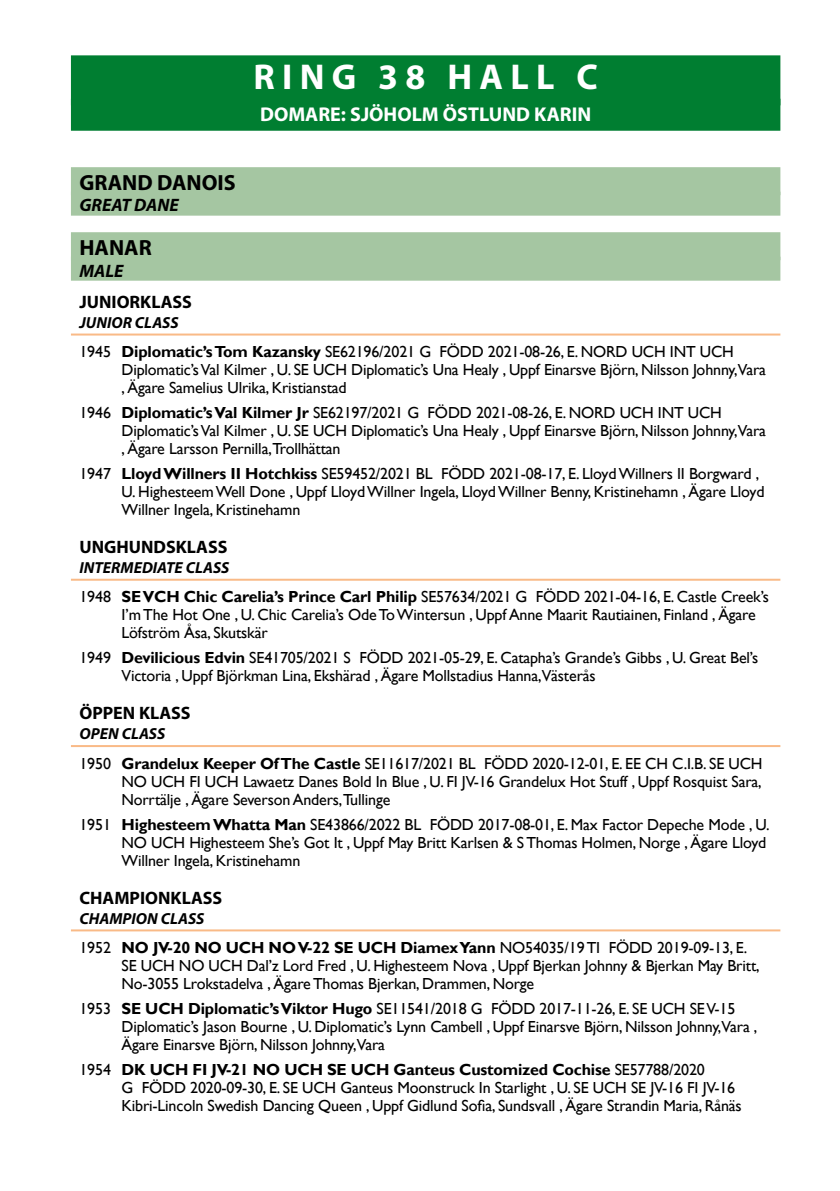
<style>
.page{position:relative;width:840px;height:1191px;background:#fff}
.page>*{position:absolute;margin:0;border:0;box-sizing:border-box;transform-origin:0 0}
.t1{font:700 36px "Myriad Pro";color:#fff}
.t2{font:700 22px "Myriad Pro";color:#000}
.t3{font:700 20px "Myriad Pro";color:#fff}
.t4{font:700 18px "Myriad Pro";color:#000}
.t5{font:italic 700 18px "Myriad Pro";color:#000}
.t6{font:16px/18px "Gill Sans";letter-spacing:-.01em;color:#000}
.t7{font:italic 700 16px "Myriad Pro";color:#000}
.s1{font-weight:700}
</style>
<div class="page">
<div style="left:71px;top:55px;width:709px;height:50px;background:#007e31"></div>
<div style="left:71px;top:99px;width:709px;height:32px;background:#007e31"></div>
<div style="left:71px;top:167px;width:709px;height:28px;background:#a5c6a2"></div>
<div style="left:71px;top:192px;width:709px;height:24px;background:#a5c6a2"></div>
<div style="left:71px;top:232px;width:709px;height:28px;background:#a5c6a2"></div>
<div style="left:71px;top:257px;width:709px;height:24px;background:#a5c6a2"></div>
<hr style="left:71px;top:333px;width:709px;height:2px;background:#f9ba87">
<hr style="left:71px;top:579px;width:709px;height:2px;background:#f9ba87">
<hr style="left:71px;top:745px;width:709px;height:2px;background:#f9ba87">
<hr style="left:71px;top:929px;width:709px;height:2px;background:#f9ba87">
<h1 class="t1" style="left:253px;top:54px;width:345px">R I N G 3 8 H A L L C</h1>
<p class="t3" style="left:260px;top:102px;width:332px">DOMARE: SJÖHOLM ÖSTLUND KARIN</p>
<h2 class="t2" style="left:79px;top:168px;width:158px">GRAND DANOIS</h2>
<p class="t5" style="left:79px;top:194px;width:101px">GREAT DANE</p>
<h2 class="t2" style="left:79px;top:233px;width:74px">HANAR</h2>
<p class="t5" style="left:79px;top:259px;width:45px">MALE</p>
<p class="t4" style="left:79px;top:290px;width:114px">JUNIORKLASS</p>
<p class="t7" style="left:79px;top:312px;width:101px">JUNIOR CLASS</p>
<p class="t6" style="left:121px;top:343px;width:645px;text-indent:-42px">1945 <span class="s1">Diplomatic’s Tom Kazansky</span> SE62196/2021 G FÖDD 2021-08-26, E. NORD UCH INT UCH<br>Diplomatic’s Val Kilmer , U. SE UCH Diplomatic’s Una Healy , Uppf Einarsve Björn, Nilsson Johnny,Vara , Ägare Samelius Ulrika, Kristianstad</p>
<p class="t6" style="left:121px;top:404px;width:645px;text-indent:-42px">1946 <span class="s1">Diplomatic’s Val Kilmer Jr</span> SE62197/2021 G FÖDD 2021-08-26, E. NORD UCH INT UCH<br>Diplomatic’s Val Kilmer , U. SE UCH Diplomatic’s Una Healy , Uppf Einarsve Björn, Nilsson Johnny,Vara , Ägare Larsson Pernilla,Trollhättan</p>
<p class="t6" style="left:121px;top:465px;width:644px;text-indent:-42px">1947 <span class="s1">Lloyd Willners II Hotchkiss</span> SE59452/2021 BL FÖDD 2021-08-17, E. Lloyd Willners II Borgward ,<br>U. Highesteem Well Done , Uppf Lloyd Willner Ingela, Lloyd Willner Benny, Kristinehamn , Ägare Lloyd<br>Willner Ingela, Kristinehamn</p>
<p class="t4" style="left:79px;top:535px;width:149px">UNGHUNDSKLASS</p>
<p class="t7" style="left:79px;top:557px;width:151px">INTERMEDIATE CLASS</p>
<p class="t6" style="left:121px;top:588px;width:648px;text-indent:-42px">1948 <span class="s1">SE VCH Chic Carelia’s Prince Carl Philip</span> SE57634/2021 G FÖDD 2021-04-16, E. Castle Creek’s<br>I’m The Hot One , U. Chic Carelia’s Ode To Wintersun , Uppf Anne Maarit Rautiainen, Finland , Ägare<br>Löfström Åsa, Skutskär</p>
<p class="t6" style="left:121px;top:649px;width:637px;text-indent:-42px">1949 <span class="s1">Devilicious Edvin</span> SE41705/2021 S FÖDD 2021-05-29, E. Catapha’s Grande’s Gibbs , U. Great Bel’s<br>Victoria , Uppf Björkman Lina, Ekshärad , Ägare Mollstadius Hanna,Västerås</p>
<p class="t4" style="left:79px;top:701px;width:113px">ÖPPEN KLASS</p>
<p class="t7" style="left:79px;top:723px;width:87px">OPEN CLASS</p>
<p class="t6" style="left:121px;top:754px;width:642px;text-align:justify;text-indent:-42px">1950 <span class="s1">Grandelux Keeper Of The Castle</span> SE11617/2021 BL FÖDD 2020-12-01, E. EE CH C.I.B. SE UCH NO UCH FI UCH Lawaetz Danes Bold In Blue , U. FI JV-16 Grandelux Hot Stuff , Uppf Rosquist Sara, Norrtälje , Ägare Severson Anders,Tullinge</p>
<p class="t6" style="left:121px;top:815px;width:649px;text-indent:-42px">1951 <span class="s1">Highesteem Whatta Man</span> SE43866/2022 BL FÖDD 2017-08-01, E. Max Factor Depeche Mode , U.<br>NO UCH Highesteem She’s Got It , Uppf May Britt Karlsen &amp; S Thomas Holmen, Norge , Ägare Lloyd<br>Willner Ingela, Kristinehamn</p>
<p class="t4" style="left:79px;top:886px;width:144px">CHAMPIONKLASS</p>
<p class="t7" style="left:79px;top:908px;width:126px">CHAMPION CLASS</p>
<p class="t6" style="left:121px;top:939px;width:639px;text-indent:-42px">1952 <span class="s1">NO JV-20 NO UCH NO V-22 SE UCH Diamex Yann</span> NO54035/19 TI FÖDD 2019-09-13, E.<br>SE UCH NO UCH Dal’z Lord Fred , U. Highesteem Nova , Uppf Bjerkan Johnny &amp; Bjerkan May Britt,<br>No-3055 Lrokstadelva , Ägare Thomas Bjerkan, Drammen, Norge</p>
<p class="t6" style="left:121px;top:999px;width:637px;text-indent:-42px">1953 <span class="s1">SE UCH Diplomatic’s Viktor Hugo</span> SE11541/2018 G FÖDD 2017-11-26, E. SE UCH SE V-15<br>Diplomatic’s Jason Bourne , U. Diplomatic’s Lynn Cambell , Uppf Einarsve Björn, Nilsson Johnny,Vara ,<br>Ägare Einarsve Björn, Nilsson Johnny,Vara</p>
<p class="t6" style="left:121px;top:1060px;width:621px;text-indent:-42px">1954 <span class="s1">DK UCH FI JV-21 NO UCH SE UCH Ganteus Customized Cochise</span> SE57788/2020<br>G FÖDD 2020-09-30, E. SE UCH Ganteus Moonstruck In Starlight , U. SE UCH SE JV-16 FI JV-16<br>Kibri-Lincoln Swedish Dancing Queen , Uppf Gidlund Sofia, Sundsvall , Ägare Strandin Maria, Rånäs</p>
</div>
